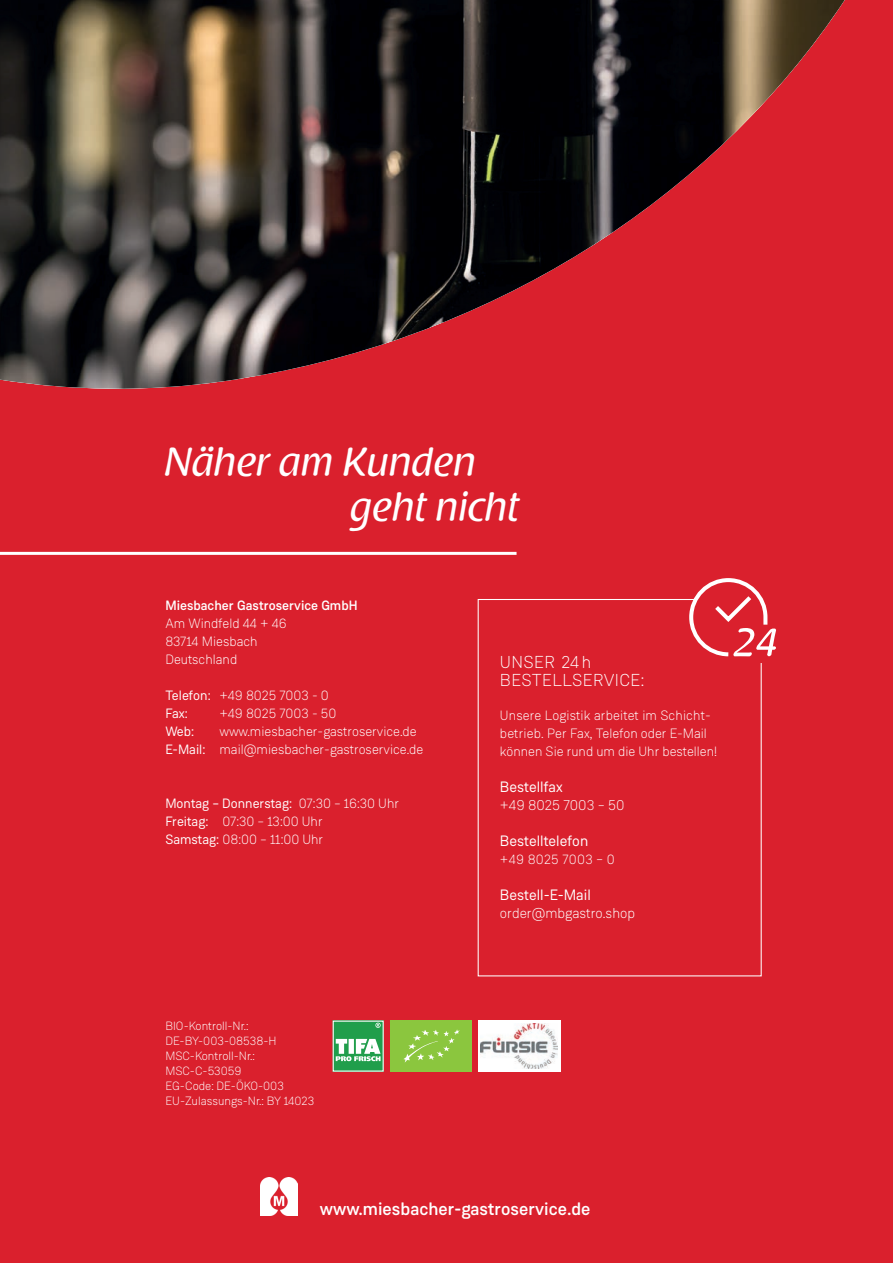
<style>
.page{position:relative;width:893px;height:1263px;background:#da202d}
.page>*{position:absolute;margin:0;border:0;box-sizing:border-box;transform-origin:0 0}
.t1{font:40.5px/45px "Raspoutine Classic";color:#fff}
.t2{font:500 18px "Weissenhof Grotesk";color:#fff}
.t3{font:300 17.25px/18px "Weissenhof Grotesk";letter-spacing:.02em;color:#fff}
.t4{font:15px "Weissenhof Grotesk";color:#fff}
.t5{font:300 14.25px "Weissenhof Grotesk";color:#fff}
.t6{font:300 13.5px/18px "Weissenhof Grotesk";color:#fff}
.t7{font:500 13.5px "Weissenhof Grotesk";color:#fff}
.t8{font:13.5px "Weissenhof Grotesk";color:#fff}
.t9{font:300 12px/15px "Weissenhof Grotesk";color:#fff}
.s1{font-weight:400}
.s2{font-size:14.25px}
</style>
<div class="page">
<hr style="left:0;top:552px;width:517px;height:3px;background:#fff">
<svg style="left:687px;top:578px;width:89px;height:79px"></svg>
<svg style="left:335px;top:1022px;width:47px;height:47px;background:#5db87c"></svg>
<div style="left:333px;top:1020px;width:51px;height:51px;border:1px solid #fff"></div>
<div style="left:390px;top:1020px;width:82px;height:51px;background:#8bc63e"></div>
<svg style="left:403px;top:1029px;width:57px;height:33px"></svg>
<div style="left:478px;top:1020px;width:82px;height:51px;background:#fff"></div>
<img style="left:480px;top:1023px;width:78px;height:46px">
<img style="left:260px;top:1178px;width:37px;height:38px">
<svg style="left:0;top:0;width:845px;height:389px"></svg>
<h1 class="t1" style="left:350px;top:441px;width:170px;text-indent:-185px">Näher am Kunden geht nicht</h1>
<p class="t7" style="left:165px;top:597px;width:194px">Miesbacher Gastroservice GmbH</p>
<p class="t6" style="left:165px;top:614px;width:123px">Am Windfeld 44 + 46<br>83714 Miesbach<br>Deutschland</p>
<p class="t6" style="left:165px;top:686px;width:165px"><span class="s1">Telefon:</span> +49 8025 7003 - 0<br><span class="s1">Fax:</span></p>
<p class="t6" style="left:219px;top:704px;width:118px">+49 8025 7003 - 50</p>
<p class="t8" style="left:165px;top:723px;width:30px">Web:</p>
<p class="t6" style="left:165px;top:722px;width:260px;text-indent:54px">www.miesbacher-gastroservice.de<br><span class="s1">E-Mail:</span> mail@miesbacher-gastroservice.de</p>
<p class="t6" style="left:165px;top:794px;width:235px"><span class="s1">Montag – Donnerstag:</span> 07:30 – 16:30 Uhr<br><span class="s1">Freitag:</span> 07:30 – 13:00 Uhr<br><span class="s1">Samstag:</span> 08:00 – 11:00 Uhr</p>
<p class="t9" style="left:165px;top:1018px;width:150px">BIO-Kontroll-Nr.:<br>DE-BY-003-08538-H<br>MSC-Kontroll-Nr.:<br>MSC-C-53059<br>EG-Code: DE-ÖKO-003<br>EU-Zulassungs-Nr.: BY 14023</p>
<p class="t3" style="left:500px;top:653px;width:146px">UNSER 24 h<br>BESTELLSERVICE:</p>
<p class="t6" style="left:500px;top:706px;width:219px">Unsere Logistik arbeitet im Schicht&shy;betrieb. Per Fax, Telefon oder E-Mail können Sie rund um die Uhr bestellen!</p>
<p class="t4" style="left:500px;top:778px;width:64px">Bestellfax</p>
<p class="t5" style="left:500px;top:797px;width:126px">+49 8025 7003 – 50</p>
<p class="t4" style="left:500px;top:832px;width:90px">Bestelltelefon</p>
<p class="t6" style="left:500px;top:850px;width:116px">+49 8025 7003 <span class="s2">–</span> 0</p>
<p class="t4" style="left:500px;top:886px;width:92px">Bestell-E-Mail</p>
<p class="t5" style="left:500px;top:905px;width:137px">order@mbgastro.shop</p>
<h2 class="t2" style="left:320px;top:1198px;width:272px">www.miesbacher-gastroservice.de</h2>
</div>
